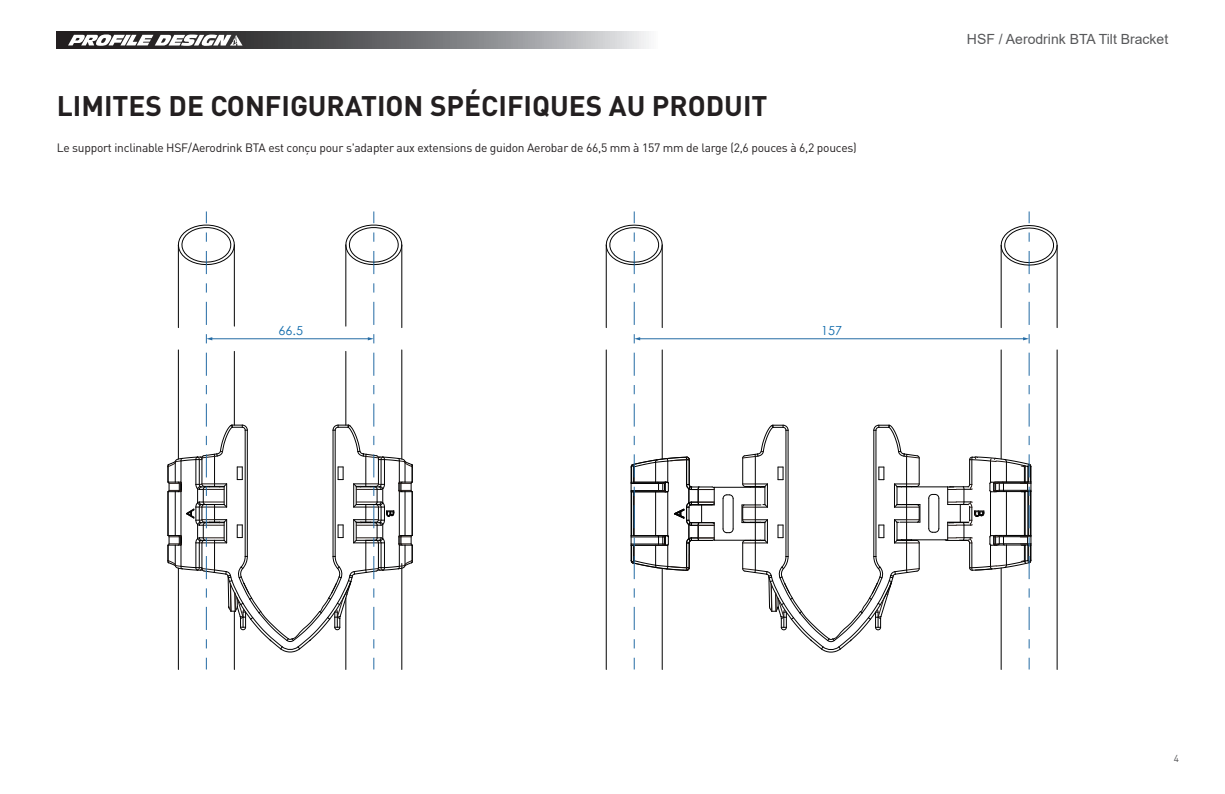
<style>
.page{position:relative;width:1225px;height:794px;background:#fff}
.page>*{position:absolute;margin:0;border:0;box-sizing:border-box;transform-origin:0 0}
.Page_Title{font:700 28px "DIN Pro";color:#231f20}
.t1{font:14px "Arial";color:#57585a}
.t2{font:12.6px "Century Gothic";color:#0e6aab}
.t3{font:12px "DIN Pro";letter-spacing:-.02em;color:#231f20}
.t4{font:10px "DIN Pro";color:#57585a}
</style>
<div class="page">
<svg style="left:57px;top:32px;width:592px;height:17px;background:#767779"></svg>
<svg style="left:68px;top:34px;width:174px;height:12px"></svg>
<hr style="left:714px;top:487px;width:41px;height:1px;background:#030303">
<hr style="left:714px;top:540px;width:41px;height:1px;background:#030303">
<hr style="left:732px;top:498px;width:1px;height:31px;background:#030303">
<hr style="left:722px;top:498px;width:1px;height:31px;background:#030303">
<svg style="left:722px;top:528px;width:12px;height:5px"></svg>
<svg style="left:722px;top:494px;width:12px;height:5px"></svg>
<hr style="left:906px;top:539px;width:41px;height:1px;background:#030303">
<hr style="left:906px;top:486px;width:41px;height:1px;background:#030303">
<svg style="left:741px;top:424px;width:179px;height:229px"></svg>
<hr style="left:639px;top:338px;width:385px;height:1px;background:#246ba4">
<svg style="left:167px;top:211px;width:246px;height:458px"></svg>
<svg style="left:605px;top:211px;width:110px;height:458px"></svg>
<svg style="left:928px;top:211px;width:130px;height:458px"></svg>
<p class="Page_Title" style="left:57px;top:86px;width:712px">LIMITES DE CONFIGURATION SPÉCIFIQUES AU PRODUIT</p>
<p class="t3" style="left:57px;top:140px;width:801px">Le support inclinable HSF/Aerodrink BTA est conçu pour s'adapter aux extensions de guidon Aerobar de 66,5 mm à 157 mm de large (2,6 pouces à 6,2 pouces)</p>
<p class="t2" style="left:279px;top:321px;width:26px">66.5</p>
<p class="t2" style="left:821px;top:321px;width:22px">157</p>
<p class="t1" style="left:967px;top:29px;width:203px">HSF / Aerodrink BTA Tilt Bracket</p>
<p class="t4" style="left:1174px;top:751px;width:7px">4</p>
</div>
